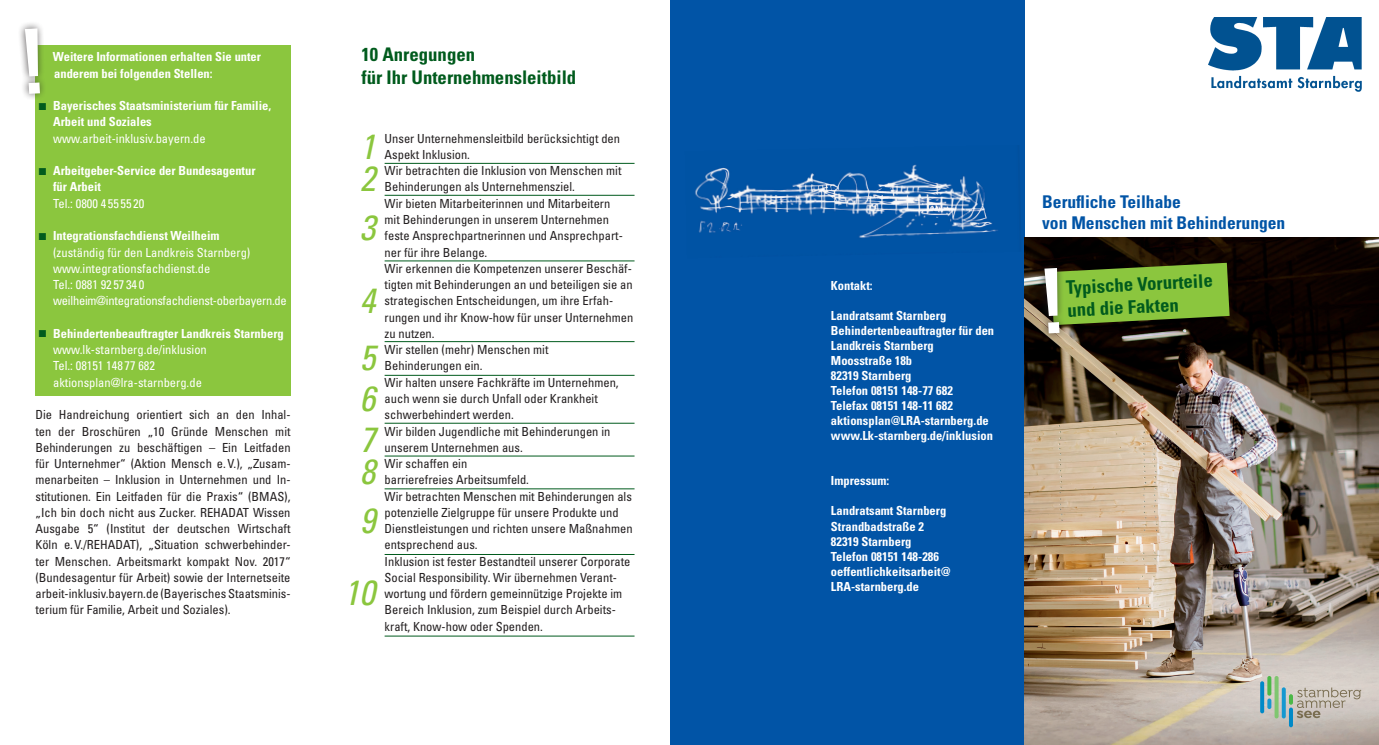
<style>
.page{position:relative;width:1379px;height:745px;background:#fff}
.page>*{position:absolute;margin:0;border:0;box-sizing:border-box;transform-origin:0 0}
.t1{font:italic condensed 35px/40.6px "Univers";color:#8bc63e}
.t2{font:700 condensed 18.75px/22.5px "Univers";color:#015b1d}
.t3{font:700 condensed 17.5px/21px "Univers";color:#0154a6}
.t4{font:condensed 12.5px/16.2px "Univers";color:#231f20}
.t5{font:700 condensed 12.5px/15px "Univers";color:#fff}
.t6{font:condensed 12.5px/16.2px "Univers";color:#fff}
.s1{color:#015b1d}
.s2{font-weight:700}
</style>
<div class="page">
<div style="left:670px;top:0;width:354px;height:744px;background:#0154a6"></div>
<img style="left:695px;top:164px;width:303px;height:74px">
<img style="left:1024px;top:237px;width:354px;height:507px">
<img style="left:1208px;top:18px;width:153px;height:74px">
<hr style="left:384px;top:163px;width:250px;height:1px;background:#015b1d">
<hr style="left:384px;top:195px;width:250px;height:1px;background:#015b1d">
<hr style="left:384px;top:260px;width:250px;height:1px;background:#015b1d">
<hr style="left:384px;top:341px;width:250px;height:1px;background:#015b1d">
<hr style="left:384px;top:375px;width:250px;height:1px;background:#015b1d">
<hr style="left:384px;top:422px;width:250px;height:1px;background:#015b1d">
<hr style="left:384px;top:455px;width:250px;height:1px;background:#015b1d">
<hr style="left:384px;top:488px;width:250px;height:1px;background:#015b1d">
<hr style="left:384px;top:554px;width:250px;height:1px;background:#015b1d">
<hr style="left:384px;top:635px;width:250px;height:1px;background:#015b1d">
<div style="left:35px;top:45px;width:256px;height:350px;background:#8bc63e"></div>
<svg style="left:1296px;top:687px;width:65px;height:30px;background:#c1b8ae"></svg>
<svg style="left:1260px;top:680px;width:4px;height:33px"></svg>
<svg style="left:1281px;top:687px;width:4px;height:31px"></svg>
<svg style="left:1274px;top:675px;width:4px;height:43px"></svg>
<svg style="left:1267px;top:675px;width:4px;height:20px"></svg>
<svg style="left:1267px;top:698px;width:4px;height:10px"></svg>
<svg style="left:1288px;top:707px;width:4px;height:19px"></svg>
<svg style="left:1288px;top:693px;width:4px;height:11px"></svg>
<svg style="left:1036px;top:259px;width:193px;height:83px;background:#607f2e"></svg>
<svg style="left:20px;top:23px;width:24px;height:75px"></svg>
<p class="t5" style="left:53px;top:49px;width:210px;line-height:16.2px">Weitere Informationen erhalten Sie unter anderem bei folgenden Stellen:</p>
<p class="t5" style="left:53px;top:97px;width:220px;line-height:16.2px;text-indent:-14px"><span class="s1">■</span> Bayerisches Staatsministerium für Familie,<br>Arbeit und Soziales</p>
<p class="t6" style="left:53px;top:130px;width:154px">www.arbeit-inklusiv.bayern.de</p>
<p class="t5" style="left:53px;top:162px;width:204px;line-height:16.2px;text-indent:-14px"><span class="s1">■</span> Arbeitgeber-Service der Bundesagentur für Arbeit</p>
<p class="t6" style="left:53px;top:195px;width:93px">Tel.: 0800 4 55 55 20</p>
<p class="t6" style="left:53px;top:227px;width:235px;text-indent:-14px"><span class="s1">■</span> <span class="s2">Integrationsfachdienst Weilheim<br></span>(zuständig für den Landkreis Starnberg) www.integrationsfachdienst.de<br>Tel.: 0881 92 57 340 weilheim@integrationsfachdienst-oberbayern.de</p>
<p class="t6" style="left:53px;top:325px;width:232px;text-indent:-14px"><span class="s1">■</span> <span class="s2">Behindertenbeauftragter Landkreis Starnberg </span>www.lk-starnberg.de/inklusion<br>Tel.: 08151 148 77 682 aktionsplan@lra-starnberg.de</p>
<p class="t4" style="left:35px;top:406px;width:257px;text-align:justify">Die Handreichung orientiert sich an den Inhal&shy;ten der Broschüren „10 Gründe Menschen mit Behinderungen zu beschäftigen – Ein Leitfaden für Unternehmer“ (Aktion Mensch e.V.), „Zusam&shy;menarbeiten – Inklusion in Unternehmen und In&shy;stitutionen. Ein Leitfaden für die Praxis“ (BMAS), „Ich bin doch nicht aus Zucker. REHADAT Wissen Ausgabe 5“ (Institut der deutschen Wirtschaft Köln e.V./REHADAT), „Situation schwerbehinder&shy;ter Menschen. Arbeitsmarkt kompakt Nov. 2017“ (Bundesagentur für Arbeit) sowie der Internetseite arbeit-inklusiv.bayern.de (Bayerisches Staatsminis&shy;terium für Familie, Arbeit und Soziales).</p>
<h2 class="t2" style="left:361px;top:43px;width:216px">10 Anregungen<br>für Ihr Unternehmensleitbild</h2>
<p class="t4" style="left:384px;top:130px;width:250px">Unser Unternehmensleitbild berücksichtigt den Aspekt Inklusion.<br>Wir betrachten die Inklusion von Menschen mit Behinderungen als Unternehmensziel.<br>Wir bieten Mitarbeiterinnen und Mitarbeitern<br>mit Behinderungen in unserem Unternehmen feste Ansprechpartnerinnen und Ansprechpart&shy;ner für ihre Belange.<br>Wir erkennen die Kompetenzen unserer Beschäf&shy;tigten mit Behinderungen an und beteiligen sie an strategischen Entscheidungen, um ihre Erfah&shy;rungen und ihr Know-how für unser Unternehmen zu nutzen.<br>Wir stellen (mehr) Menschen mit<br>Behinderungen ein.<br>Wir halten unsere Fachkräfte im Unternehmen, auch wenn sie durch Unfall oder Krankheit schwerbehindert werden.<br>Wir bilden Jugendliche mit Behinderungen in unserem Unternehmen aus.<br>Wir schaffen ein<br>barrierefreies Arbeitsumfeld.<br>Wir betrachten Menschen mit Behinderungen als potenzielle Zielgruppe für unsere Produkte und Dienstleistungen und richten unsere Maßnahmen entsprechend aus.<br>Inklusion ist fester Bestandteil unserer Corporate Social Responsibility. Wir übernehmen Verant&shy;wortung und fördern gemeinnützige Projekte im Bereich Inklusion, zum Beispiel durch Arbeits&shy;kraft, Know-how oder Spenden.</p>
<h1 class="t1" style="left:360px;top:130px;width:17px;line-height:32.5px">1<br>2</h1>
<h1 class="t1" style="left:360px;top:191px;width:17px;line-height:72.8px">3<br>4</h1>
<h1 class="t1" style="left:360px;top:337px;width:17px;text-align:justify">5<br>6<br>7</h1>
<h1 class="t1" style="left:360px;top:446px;width:17px;line-height:48.8px">8<br>9</h1>
<h1 class="t1" style="left:344px;top:571px;width:33px">10</h1>
<p class="t5" style="left:831px;top:278px;width:43px">Kontakt:</p>
<p class="t5" style="left:831px;top:308px;width:165px">Landratsamt Starnberg<br>Behindertenbeauftragter für den<br>Landkreis Starnberg<br>Moosstraße 18b<br>82319 Starnberg<br>Telefon 08151 148-77 682<br>Telefax 08151 148-11 682 aktionsplan@LRA-starnberg.de www.Lk-starnberg.de/inklusion</p>
<p class="t5" style="left:831px;top:473px;width:60px">Impressum:</p>
<p class="t5" style="left:831px;top:503px;width:121px">Landratsamt Starnberg<br>Strandbadstraße 2<br>82319 Starnberg<br>Telefon 08151 148-286 oeffentlichkeitsarbeit@<br>LRA-starnberg.de</p>
<h3 class="t3" style="left:1042px;top:190px;width:245px">Berufliche Teilhabe<br>von Menschen mit Behinderungen</h3>
<h2 class="t2" style="left:1065px;top:276px;width:148px;rotate:-3deg">Typische Vorurteile und die Fakten</h2>
</div>
